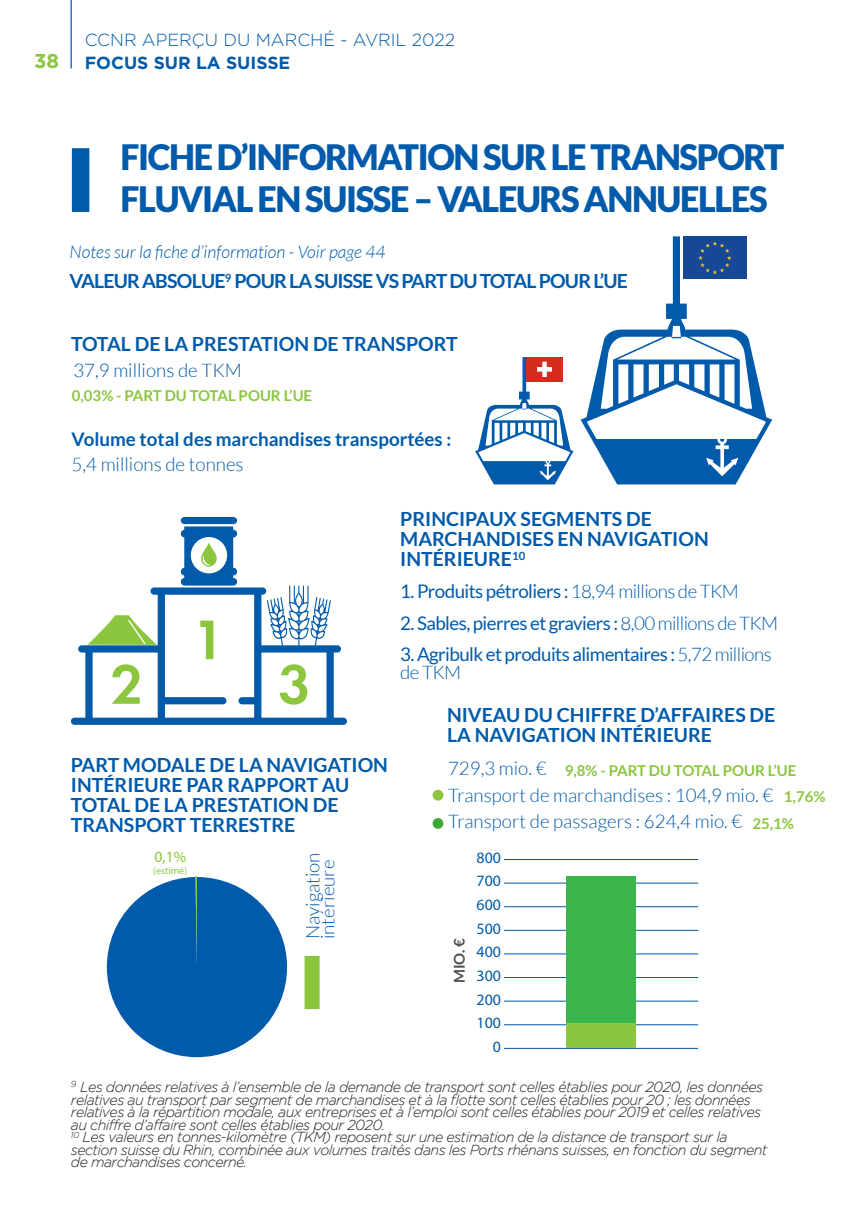
<style>
.page{position:relative;width:851px;height:1205px;background:#fff}
.page>*{position:absolute;margin:0;border:0;box-sizing:border-box;transform-origin:0 0}
.SOUS_SOUS-CATEGORIE{font:900 35px/42px "Lato";letter-spacing:-.04em;color:#015aaa}
.t1{font:700 20px "Gotham";color:#8bc63e}
.Petit_titre{font:700 19.5px/20px "Lato";color:#015aaa}
.Petit_titre-2{font:700 19.5px "Lato";letter-spacing:-.04em;color:#015aaa}
.Petit_titre-3{font:18.75px/17.5px "Lato";letter-spacing:-.03em;color:#015aaa}
.Petit_titre-4{font:300 18.75px/15px "Lato";color:#015aaa}
.Petit_titre-5{font:700 18.75px/25px "Lato";color:#015aaa}
.Petit_titre-6{font:italic 300 17.5px "Lato";color:#015aaa}
.t2{font:300 17.5px "Gotham";color:#015aaa}
.t3{font:700 17.5px "Gotham";color:#015aaa}
.t4{font:15.75px "Myriad Pro";color:#015aaa}
.t5{font:15.75px "Myriad Pro";color:#8bc63e}
.Petit_titre-7{font:700 15px "Lato";color:#8bc63e}
.t6{font:700 15px "Lato";color:#4f4f4f}
.t7{font:italic 300 14.5px/12.5px "Gotham";letter-spacing:-.04em;color:#231f20}
.t8{font:10px "Myriad Pro";color:#8bc63e}
.s1{font-weight:300}
</style>
<div class="page">
<hr style="left:71px;top:0;width:1px;height:68px;background:#015aaa">
<div style="left:72px;top:148px;width:17px;height:64px;background:#015aaa"></div>
<div style="left:107px;top:877px;width:180px;height:180px;background:#015aaa;border-radius:90px"></div>
<svg style="left:580px;top:236px;width:192px;height:248px"></svg>
<div style="left:682px;top:236px;width:64px;height:43px;background:#174895"></div>
<svg style="left:698px;top:241px;width:33px;height:33px"></svg>
<div style="left:304px;top:956px;width:15px;height:53px;background:#8bc63e"></div>
<div style="left:432px;top:790px;width:11px;height:10px;background:#8bc63e;border-radius:50%"></div>
<div style="left:432px;top:818px;width:11px;height:11px;background:#3aaa35;border-radius:50%"></div>
<hr style="left:504px;top:1048px;width:194px;height:1px;background:#015aaa">
<hr style="left:504px;top:1024px;width:194px;height:1px;background:#015aaa">
<hr style="left:504px;top:1001px;width:194px;height:1px;background:#015aaa">
<hr style="left:504px;top:977px;width:194px;height:1px;background:#015aaa">
<hr style="left:504px;top:953px;width:194px;height:1px;background:#015aaa">
<hr style="left:504px;top:930px;width:194px;height:1px;background:#015aaa">
<hr style="left:504px;top:906px;width:194px;height:1px;background:#015aaa">
<hr style="left:504px;top:882px;width:194px;height:1px;background:#015aaa">
<hr style="left:504px;top:859px;width:194px;height:1px;background:#015aaa">
<div style="left:566px;top:876px;width:70px;height:147px;background:#3ab54a"></div>
<div style="left:566px;top:1023px;width:70px;height:25px;background:#8bc63e"></div>
<div style="left:181px;top:517px;width:56px;height:7px;background:#015aaa;border-radius:4px"></div>
<svg style="left:71px;top:526px;width:276px;height:199px"></svg>
<svg style="left:475px;top:357px;width:98px;height:127px"></svg>
<h2 class="t1" style="left:34px;top:49px;width:27px">38</h2>
<p class="t2" style="left:85px;top:31px;width:371px">CCNR APERÇU DU MARCHÉ - AVRIL 2022</p>
<p class="t3" style="left:85px;top:53px;width:207px">FOCUS SUR LA SUISSE</p>
<p class="SOUS_SOUS-CATEGORIE" style="left:120px;top:135px;width:665px">FICHE D’INFORMATION SUR LE TRANSPORT<br>FLUVIAL EN SUISSE – VALEURS ANNUELLES</p>
<p class="Petit_titre-6" style="left:70px;top:242px;width:317px">Notes sur la fiche d’information - Voir page 44</p>
<p class="Petit_titre-2" style="left:70px;top:270px;width:560px">VALEUR ABSOLUE<sup>9</sup> POUR LA SUISSE VS PART DU TOTAL POUR L’UE</p>
<p class="Petit_titre" style="left:71px;top:334px;width:388px">TOTAL DE LA PRESTATION DE TRANSPORT</p>
<p class="Petit_titre-4" style="left:73px;top:363px;width:170px">37,9 millions de TKM</p>
<p class="Petit_titre-7" style="left:72px;top:387px;width:242px">0,03% - PART DU TOTAL POUR L’UE</p>
<p class="Petit_titre-5" style="left:72px;top:426px;width:381px">Volume total des marchandises transportées :<br><span class="s1">5,4 millions de tonnes</span></p>
<p class="Petit_titre" style="left:400px;top:509px;width:310px">PRINCIPAUX SEGMENTS DE<br>MARCHANDISES EN NAVIGATION<br>INTÉRIEURE<sup>10</sup></p>
<p class="Petit_titre" style="left:71px;top:754px;width:318px">PART MODALE DE LA NAVIGATION<br>INTÉRIEURE PAR RAPPORT AU<br>TOTAL DE LA PRESTATION DE<br>TRANSPORT TERRESTRE</p>
<p class="t5" style="left:154px;top:847px;width:33px">0,1%</p>
<p class="t8" style="left:153px;top:865px;width:35px">(estimé)</p>
<p class="Petit_titre-4" style="left:305px;top:939px;width:88px;rotate:-90deg">Navigation intérieure</p>
<p class="Petit_titre-3" style="left:400px;top:582px;width:340px">1. Produits pétroliers : <span class="s1">18,94 millions de TKM</span></p>
<p class="Petit_titre-3" style="left:400px;top:614px;width:379px">2. Sables, pierres et graviers : <span class="s1">8,00 millions de TKM</span></p>
<p class="Petit_titre-3" style="left:400px;top:645px;width:373px">3. Agribulk et produits alimentaires : <span class="s1">5,72 millions de TKM</span></p>
<p class="Petit_titre" style="left:447px;top:705px;width:330px">NIVEAU DU CHIFFRE D’AFFAIRES DE<br>LA NAVIGATION INTÉRIEURE</p>
<p class="Petit_titre-4" style="left:448px;top:761px;width:100px">729,3 mio. €</p>
<p class="Petit_titre-4" style="left:448px;top:787px;width:327px">Transport de marchandises : 104,9 mio. €</p>
<p class="Petit_titre-4" style="left:448px;top:814px;width:296px">Transport de passagers : 624,4 mio. €</p>
<p class="Petit_titre-7" style="left:564px;top:762px;width:233px">9,8% - PART DU TOTAL POUR L’UE</p>
<p class="Petit_titre-7" style="left:783px;top:788px;width:43px">1,76%</p>
<p class="Petit_titre-7" style="left:752px;top:815px;width:43px">25,1%</p>
<p class="t4" style="left:476px;top:848px;width:26px">800</p>
<p class="t4" style="left:476px;top:871px;width:26px">700</p>
<p class="t4" style="left:476px;top:895px;width:26px">600</p>
<p class="t6" style="left:450px;top:983px;width:47px;rotate:-90deg">MIO. €</p>
<p class="t4" style="left:476px;top:918px;width:26px">500</p>
<p class="t4" style="left:476px;top:942px;width:26px">400</p>
<p class="t4" style="left:476px;top:966px;width:26px">300</p>
<p class="t4" style="left:476px;top:989px;width:26px">200</p>
<p class="t4" style="left:476px;top:1013px;width:26px">100</p>
<p class="t4" style="left:493px;top:1037px;width:10px">0</p>
<p class="t7" style="left:71px;top:1081px;width:693px"><sup>9</sup> Les données relatives à l’ensemble de la demande de transport sont celles établies pour 2020, les données relatives au transport par segment de marchandises et à la flotte sont celles établies pour 20 ; les données relatives à la répartition modale, aux entreprises et à l’emploi sont celles établies pour 2019 et celles relatives au chiffre d’affaire sont celles établies pour 2020.</p>
<p class="t7" style="left:71px;top:1131px;width:698px"><sup>10</sup> Les valeurs en tonnes-kilomètre (TKM) reposent sur une estimation de la distance de transport sur la section suisse du Rhin, combinée aux volumes traités dans les Ports rhénans suisses, en fonction du segment de marchandises concerné.</p>
</div>
